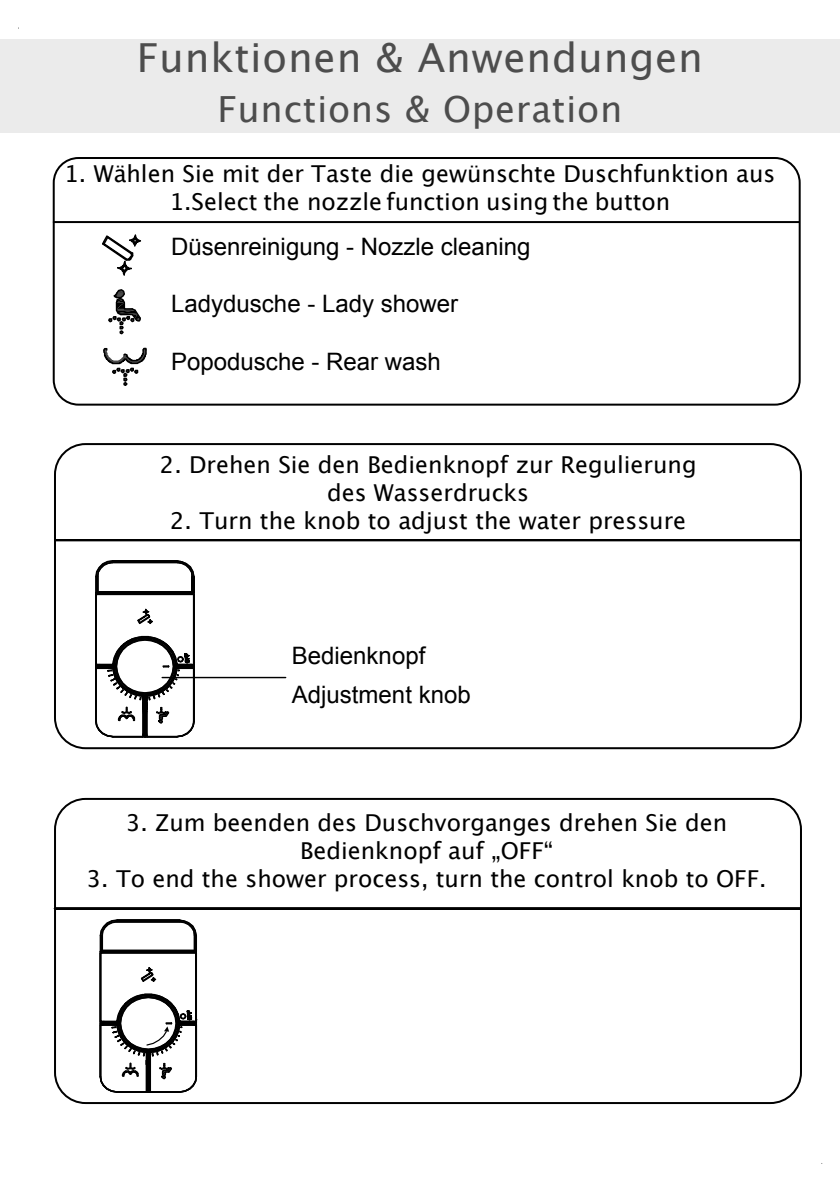
<style>
.page{position:relative;width:840px;height:1191px;background:#fff}
.page>*{position:absolute;margin:0;border:0;box-sizing:border-box;transform-origin:0 0}
.t1{font:40px "Lucida Grande";letter-spacing:.02em;color:#4d4d4d}
.t2{font:36px "Lucida Grande";letter-spacing:.02em;color:#4d4d4d}
.t3{font:24px/38.4px "Arial";color:#000}
.t4{font:23.2px/28px "Lucida Grande";color:#000;text-align:center}
</style>
<div class="page">
<div style="left:0;top:39px;width:839px;height:94px;background:#ebebeb"></div>
<div style="left:53px;top:157px;width:747px;height:249px;background:#fff;border:2px solid #000;border-radius:25px"></div>
<div style="left:54px;top:443px;width:747px;height:306px;background:#fff;border:2px solid #000;border-radius:31px"></div>
<div style="left:54px;top:798px;width:747px;height:306px;background:#fff;border:2px solid #000;border-radius:31px"></div>
<hr style="left:95px;top:595px;width:2px;height:69px;background:#000">
<hr style="left:193px;top:595px;width:2px;height:69px;background:#000">
<hr style="left:97px;top:591px;width:95px;height:2px;background:#000">
<hr style="left:113px;top:561px;width:64px;height:2px;background:#000">
<hr style="left:113px;top:560px;width:64px;height:1px;background:#000">
<hr style="left:97px;top:593px;width:96px;height:2px;background:#000">
<svg style="left:95px;top:560px;width:19px;height:36px"></svg>
<svg style="left:175px;top:560px;width:20px;height:36px"></svg>
<svg style="left:137px;top:608px;width:16px;height:17px"></svg>
<svg style="left:95px;top:635px;width:100px;height:103px"></svg>
<hr style="left:100px;top:953px;width:1px;height:68px;background:#000">
<hr style="left:195px;top:953px;width:2px;height:68px;background:#000">
<hr style="left:101px;top:951px;width:94px;height:1px;background:#000">
<hr style="left:102px;top:949px;width:92px;height:2px;background:#000">
<hr style="left:117px;top:921px;width:62px;height:1px;background:#000">
<hr style="left:117px;top:919px;width:62px;height:2px;background:#000">
<hr style="left:101px;top:952px;width:94px;height:1px;background:#000">
<svg style="left:99px;top:919px;width:20px;height:35px"></svg>
<svg style="left:178px;top:919px;width:19px;height:35px"></svg>
<svg style="left:140px;top:967px;width:17px;height:15px"></svg>
<hr style="left:162px;top:677px;width:123px;height:1px;background:#000">
<svg style="left:99px;top:992px;width:99px;height:101px"></svg>
<svg style="left:103px;top:347px;width:44px;height:39px"></svg>
<svg style="left:108px;top:289px;width:33px;height:46px"></svg>
<svg style="left:102px;top:234px;width:39px;height:42px"></svg>
<hr style="left:55px;top:539px;width:745px;height:2px;background:#000">
<hr style="left:54px;top:907px;width:746px;height:2px;background:#000">
<hr style="left:54px;top:221px;width:744px;height:2px;background:#000">
<h1 class="t1" style="left:137px;top:40px;width:567px">Funktionen &amp; Anwendungen</h1>
<h2 class="t2" style="left:217px;top:94px;width:406px">Functions &amp; Operation</h2>
<p class="t4" style="left:64px;top:162px;width:712px">1. Wählen Sie mit der Taste die gewünschte Duschfunktion aus<br>1.Select the nozzle function using the button</p>
<p class="t3" style="left:171px;top:229px;width:360px">Düsenreinigung - Nozzle cleaning</p>
<p class="t3" style="left:171px;top:287px;width:288px">Ladydusche - Lady shower</p>
<p class="t3" style="left:171px;top:344px;width:271px">Popodusche - Rear wash</p>
<p class="t4" style="left:159px;top:452px;width:538px">2. Drehen Sie den Bedienknopf zur Regulierung des Wasserdrucks</p>
<p class="t4" style="left:170px;top:508px;width:517px">2. Turn the knob to adjust the water pressure</p>
<p class="t3" style="left:292px;top:639px;width:180px">Bedienknopf<br>Adjustment knob</p>
<p class="t4" style="left:126px;top:810px;width:602px">3. Zum beenden des Duschvorganges drehen Sie den<br>Bedienknopf auf „OFF“</p>
<p class="t4" style="left:86px;top:866px;width:681px">3. To end the shower process, turn the control knob to OFF.</p>
</div>
